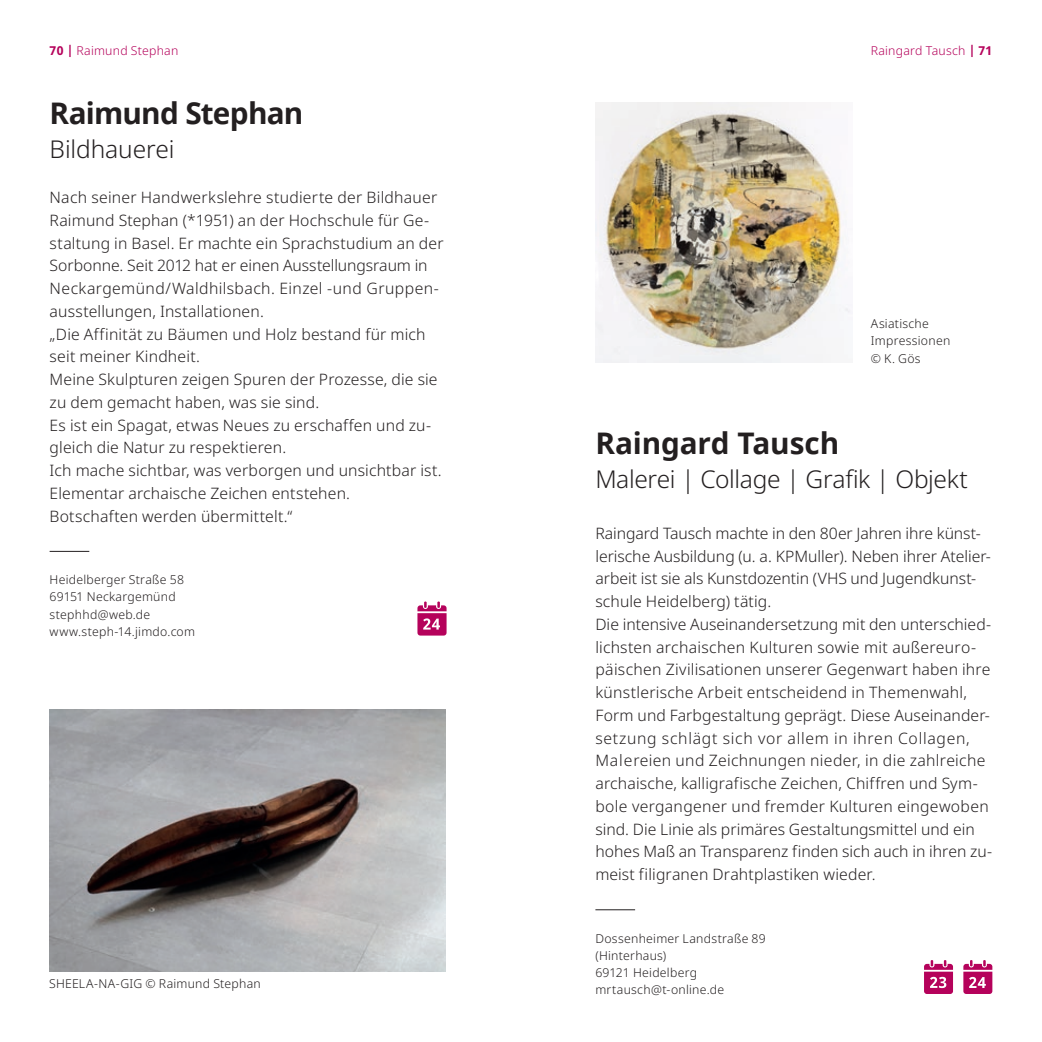
<style>
.page{position:relative;width:1042px;height:1042px;background:#fff}
.page>*{position:absolute;margin:0;border:0;box-sizing:border-box;transform-origin:0 0}
.t1{font:700 29.75px "Noto Sans";letter-spacing:-.02em;color:#231f20}
.t2{font:300 24.5px "Noto Sans";letter-spacing:-.015em;color:#231f20}
.t3{font:300 15.75px/22.8px "Noto Sans";letter-spacing:.01em;color:#231f20}
.t4{font:300 12.25px/17.2px "Noto Sans";letter-spacing:.02em;color:#231f20}
.t5{font:300 12.25px "Noto Sans";letter-spacing:.02em;color:#b5025b}
.s1{font-weight:700}
</style>
<div class="page">
<hr style="left:50px;top:551px;width:39px;height:1px;background:#231f20">
<svg style="left:417px;top:601px;width:29px;height:34px"></svg>
<img style="left:50px;top:709px;width:396px;height:262px">
<img style="left:595px;top:103px;width:256px;height:260px">
<hr style="left:595px;top:909px;width:40px;height:1px;background:#231f20">
<svg style="left:924px;top:960px;width:29px;height:34px"></svg>
<svg style="left:963px;top:960px;width:29px;height:34px"></svg>
<p class="t5" style="left:50px;top:44px;width:130px"><span class="s1">70 |</span> Raimund Stephan</p>
<h1 class="t1" style="left:50px;top:92px;width:255px">Raimund Stephan</h1>
<h2 class="t2" style="left:50px;top:135px;width:126px">Bildhauerei</h2>
<p class="t3" style="left:50px;top:186px;width:395px">Nach seiner Handwerkslehre studierte der Bildhauer Raimund Stephan (*1951) an der Hochschule für Ge&shy;staltung in Basel. Er machte ein Sprachstudium an der Sorbonne. Seit 2012 hat er einen Ausstellungsraum in Neckargemünd/Waldhilsbach. Einzel -und Gruppen&shy;ausstellungen, Installationen.<br>„Die Affinität zu Bäumen und Holz bestand für mich seit meiner Kindheit.<br>Meine Skulpturen zeigen Spuren der Prozesse, die sie zu dem gemacht haben, was sie sind.<br>Es ist ein Spagat, etwas Neues zu erschaffen und zu&shy;gleich die Natur zu respektieren.<br>Ich mache sichtbar, was verborgen und unsichtbar ist.<br>Elementar archaische Zeichen entstehen.<br>Botschaften werden übermittelt.“</p>
<p class="t4" style="left:50px;top:571px;width:147px">Heidelberger Straße 58<br>69151 Neckargemünd stephhd@web.de www.steph-14.jimdo.com</p>
<p class="t4" style="left:49px;top:975px;width:213px">SHEELA-NA-GIG © Raimund Stephan</p>
<p class="t5" style="left:870px;top:44px;width:123px">Raingard Tausch <span class="s1">| 71</span></p>
<p class="t4" style="left:871px;top:315px;width:81px">Asiatische<br>Impressionen © K. Gös</p>
<h1 class="t1" style="left:595px;top:422px;width:245px">Raingard Tausch</h1>
<h2 class="t2" style="left:595px;top:465px;width:374px">Malerei | Collage | Grafik | Objekt</h2>
<p class="t3" style="left:595px;top:522px;width:398px">Raingard Tausch machte in den 80er Jahren ihre künst&shy;lerische Ausbildung (u. a. KPMuller). Neben ihrer Atelier&shy;arbeit ist sie als Kunstdozentin (VHS und Jugendkunst&shy;schule Heidelberg) tätig.<br>Die intensive Auseinandersetzung mit den unterschied&shy;lichsten archaischen Kulturen sowie mit außereuro&shy;päischen Zivilisationen unserer Gegenwart haben ihre künstlerische Arbeit entscheidend in Themenwahl, Form und Farbgestaltung geprägt. Diese Auseinander&shy;setzung schlägt sich vor allem in ihren Collagen, Malereien und Zeichnungen nieder, in die zahlreiche archaische, kalligrafische Zeichen, Chiffren und Sym&shy;bole vergangener und fremder Kulturen eingewoben sind. Die Linie als primäres Gestaltungsmittel und ein hohes Maß an Transparenz finden sich auch in ihren zu&shy;meist filigranen Drahtplastiken wieder.</p>
<p class="t4" style="left:595px;top:930px;width:172px">Dossenheimer Landstraße 89 (Hinterhaus)<br>69121 Heidelberg mrtausch@t-online.de</p>
</div>
